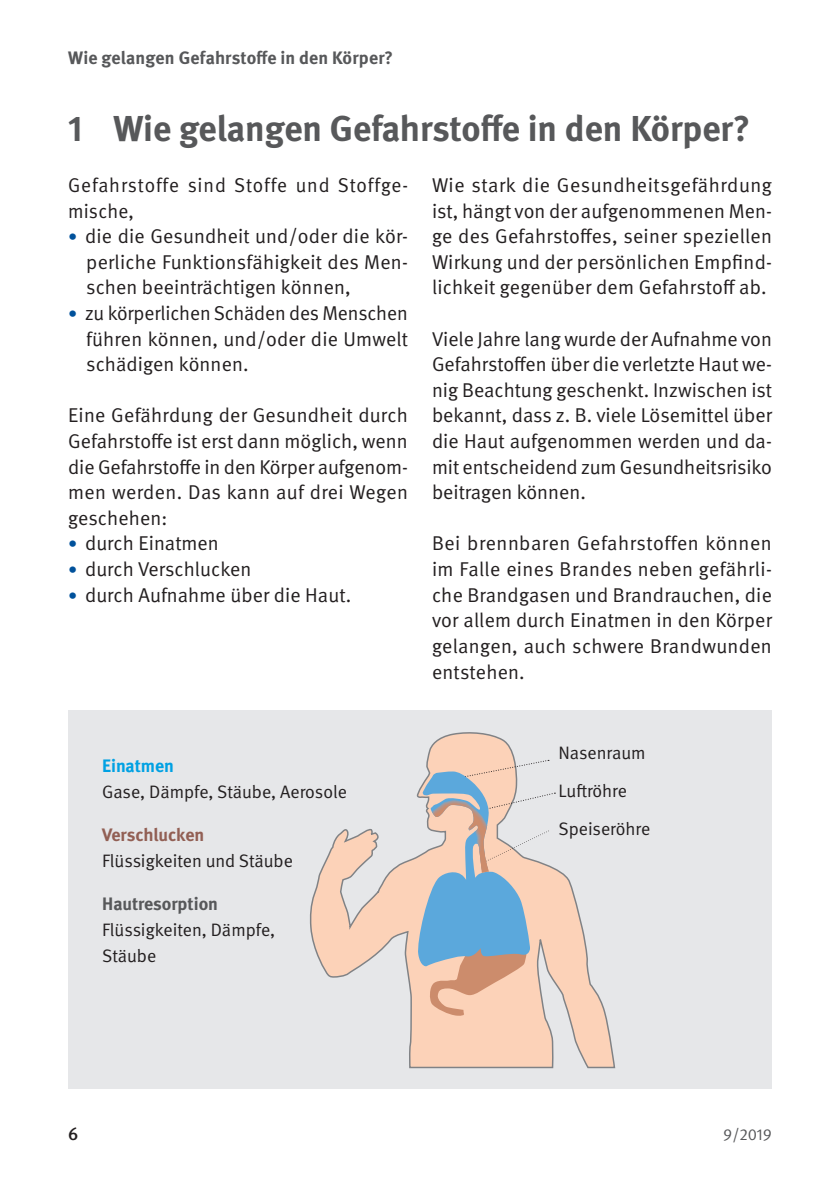
<style>
.page{position:relative;width:840px;height:1191px;background:#fff}
.page>*{position:absolute;margin:0;border:0;box-sizing:border-box;transform-origin:0 0}
.t1{font:700 36px "DGUV Meta";color:#57585a}
.t2{font:20px/25.6px "DGUV Meta";letter-spacing:.005em;color:#231f20;text-align:justify}
.t3{font:20px/25.6px "DGUV Meta";letter-spacing:.04em;color:#231f20}
.t4{font:18px/38px "DGUV Meta";color:#231f20}
.t5{font:700 18px "DGUV Meta";color:#57585a}
.t6{font:700 18px "DGUV Meta";letter-spacing:-.005em;color:#925f54}
.t7{font:700 18px "DGUV Meta";color:#00a1e3}
.t8{font:500 18px "DGUV Meta";color:#231f20}
.t9{font:16px "DGUV Meta";color:#57585a}
.s1{font-size:18px;color:#01519b}
</style>
<div class="page">
<div style="left:68px;top:710px;width:703px;height:379px;background:#e6e7e9"></div>
<svg style="left:310px;top:732px;width:305px;height:337px"></svg>
<svg style="left:416px;top:760px;width:139px;height:256px"></svg>
<p class="t5" style="left:68px;top:47px;width:326px">Wie gelangen Gefahrstoffe in den Körper?</p>
<h1 class="t1" style="left:68px;top:107px;width:683px">1 Wie gelangen Gefahrstoffe in den Körper?</h1>
<p class="t3" style="left:68px;top:173px;width:339px">Gefahrstoffe sind Stoffe und Stoffge&shy;mische,</p>
<p class="t2" style="left:86px;top:224px;width:323px;text-indent:-18px"><span class="s1">•</span> die die Gesundheit und/oder die kör&shy;perliche Funktionsfähigkeit des Men&shy;schen beeinträchtigen können,</p>
<p class="t2" style="left:86px;top:301px;width:323px;text-indent:-18px"><span class="s1">•</span> zu körperlichen Schäden des Menschen führen können, und/oder die Umwelt schädigen können.</p>
<p class="t2" style="left:68px;top:403px;width:341px">Eine Gefährdung der Gesundheit durch Gefahrstoffe ist erst dann möglich, wenn die Gefahrstoffe in den Körper aufgenom&shy;men werden. Das kann auf drei Wegen geschehen:</p>
<p class="t2" style="left:68px;top:531px;width:152px"><span class="s1">•</span> durch Einatmen</p>
<p class="t2" style="left:68px;top:557px;width:185px"><span class="s1">•</span> durch Verschlucken</p>
<p class="t2" style="left:68px;top:582px;width:284px"><span class="s1">•</span> durch Aufnahme über die Haut.</p>
<p class="t2" style="left:432px;top:173px;width:341px">Wie stark die Gesundheitsgefährdung ist, hängt von der aufgenommenen Men&shy;ge des Gefahrstoffes, seiner speziellen Wirkung und der persönlichen Empfind&shy;lichkeit gegenüber dem Gefahrstoff ab.</p>
<p class="t2" style="left:432px;top:326px;width:341px">Viele Jahre lang wurde der Aufnahme von Gefahrstoffen über die verletzte Haut we&shy;nig Beachtung geschenkt. Inzwischen ist bekannt, dass z. B. viele Lösemittel über die Haut aufgenommen werden und da&shy;mit entscheidend zum Gesundheitsrisiko beitragen können.</p>
<p class="t2" style="left:432px;top:531px;width:341px">Bei brennbaren Gefahrstoffen können im Falle eines Brandes neben gefährli&shy;che Brandgasen und Brandrauchen, die vor allem durch Einatmen in den Körper gelangen, auch schwere Brandwunden entstehen.</p>
<p class="t7" style="left:102px;top:755px;width:73px">Einatmen</p>
<p class="t4" style="left:102px;top:773px;width:246px">Gase, Dämpfe, Stäube, Aerosole</p>
<p class="t6" style="left:102px;top:824px;width:104px">Verschlucken</p>
<p class="t4" style="left:102px;top:842px;width:192px">Flüssigkeiten und Stäube</p>
<p class="t5" style="left:102px;top:893px;width:117px">Hautresorption</p>
<p class="t4" style="left:102px;top:917px;width:174px;line-height:26px">Flüssigkeiten, Dämpfe,<br>Stäube</p>
<p class="t4" style="left:558px;top:734px;width:93px">Nasenraum<br>Luftröhre<br>Speiseröhre</p>
<p class="t8" style="left:68px;top:1122px;width:12px">6</p>
<p class="t9" style="left:722px;top:1124px;width:50px">9/2019</p>
</div>
